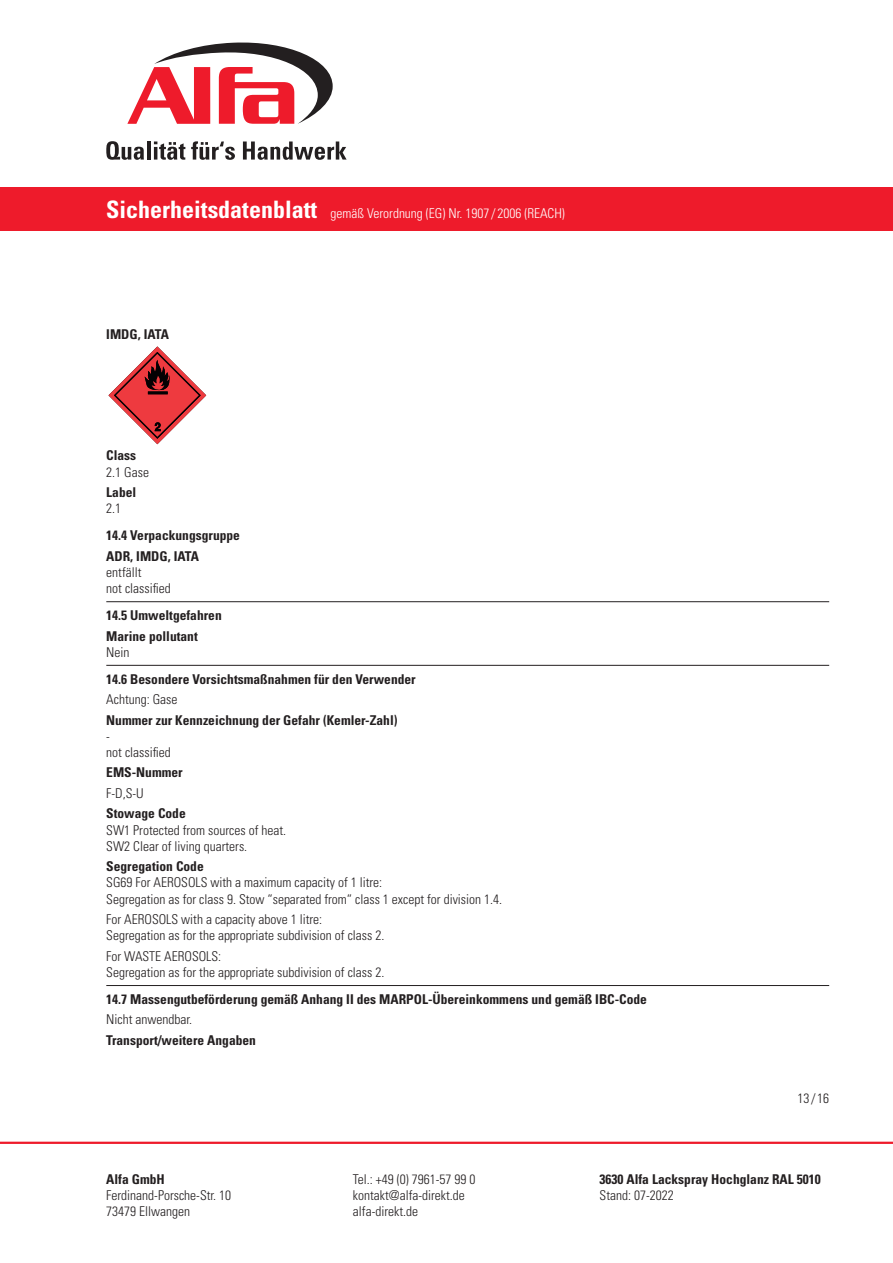
<style>
.page{position:relative;width:893px;height:1263px;background:#fff}
.page>*{position:absolute;margin:0;border:0;box-sizing:border-box;transform-origin:0 0}
.t1{font:300 condensed 13.5px/16.2px "Univers LT Std";color:#231f20}
.t2{font:700 condensed 13.5px/20.4px "Univers LT Std";color:#231f20}
.t3{font:300 condensed 13.5px "Univers LT Std";color:#fff}
.s1{font-weight:700;font-size:24px}
</style>
<div class="page">
<hr style="left:0;top:1142px;width:893px;height:2px;background:#ee1b2b">
<div style="left:0;top:187px;width:893px;height:44px;background:#ee1b2b"></div>
<svg style="left:106px;top:141px;width:38px;height:19px"></svg>
<hr style="left:147px;top:141px;width:3px;height:19px;background:#231f20">
<svg style="left:154px;top:141px;width:31px;height:19px"></svg>
<svg style="left:191px;top:141px;width:44px;height:19px"></svg>
<svg style="left:243px;top:141px;width:104px;height:19px"></svg>
<svg style="left:127px;top:42px;width:206px;height:82px"></svg>
<hr style="left:106px;top:601px;width:723px;height:1px;background:#231f20">
<hr style="left:106px;top:665px;width:723px;height:1px;background:#231f20">
<hr style="left:106px;top:985px;width:723px;height:1px;background:#231f20">
<svg style="left:108px;top:346px;width:98px;height:98px"></svg>
<p class="t3" style="left:106px;top:205px;width:460px"><span class="s1">Sicherheitsdatenblatt</span> gemäß Verordnung (EG) Nr. 1907 / 2006 (REACH)</p>
<p class="t2" style="left:106px;top:323px;width:64px">IMDG, IATA</p>
<p class="t2" style="left:106px;top:445px;width:31px">Class</p>
<p class="t1" style="left:106px;top:464px;width:44px">2.1 Gase</p>
<p class="t2" style="left:106px;top:482px;width:31px">Label</p>
<p class="t1" style="left:106px;top:500px;width:16px">2.1</p>
<p class="t2" style="left:106px;top:525px;width:135px">14.4 Verpackungsgruppe<br>ADR, IMDG, IATA</p>
<p class="t1" style="left:106px;top:564px;width:66px">entfällt<br>not classified</p>
<p class="t2" style="left:106px;top:605px;width:117px">14.5 Umweltgefahren<br>Marine pollutant</p>
<p class="t1" style="left:106px;top:644px;width:25px">Nein</p>
<p class="t2" style="left:106px;top:669px;width:311px">14.6 Besondere Vorsichtsmaßnahmen für den Verwender</p>
<p class="t1" style="left:106px;top:691px;width:73px">Achtung: Gase</p>
<p class="t2" style="left:106px;top:709px;width:293px">Nummer zur Kennzeichnung der Gefahr (Kemler-Zahl)</p>
<p class="t1" style="left:106px;top:728px;width:66px">-<br>not classified</p>
<p class="t2" style="left:106px;top:762px;width:78px">EMS-Nummer</p>
<p class="t1" style="left:106px;top:785px;width:39px">F-D,S-U</p>
<p class="t2" style="left:106px;top:803px;width:81px">Stowage Code</p>
<p class="t1" style="left:106px;top:822px;width:181px">SW1 Protected from sources of heat.<br>SW2 Clear of living quarters.</p>
<p class="t2" style="left:106px;top:856px;width:99px">Segregation Code</p>
<p class="t1" style="left:106px;top:874px;width:397px">SG69 For AEROSOLS with a maximum capacity of 1 litre:<br>Segregation as for class 9. Stow “separated from“ class 1 except for division 1.4.</p>
<p class="t1" style="left:106px;top:911px;width:280px">For AEROSOLS with a capacity above 1 litre:<br>Segregation as for the appropriate subdivision of class 2.</p>
<p class="t1" style="left:106px;top:948px;width:280px">For WASTE AEROSOLS:<br>Segregation as for the appropriate subdivision of class 2.</p>
<p class="t2" style="left:106px;top:989px;width:542px">14.7 Massengutbeförderung gemäß Anhang II des MARPOL-Übereinkommens und gemäß IBC-Code</p>
<p class="t1" style="left:106px;top:1011px;width:88px">Nicht anwendbar.</p>
<p class="t2" style="left:106px;top:1030px;width:151px">Transport/weitere Angaben</p>
<p class="t1" style="left:797px;top:1090px;width:33px">13/16</p>
<p class="t2" style="left:106px;top:1169px;width:60px">Alfa GmbH</p>
<p class="t1" style="left:106px;top:1187px;width:126px">Ferdinand-Porsche-Str. 10<br>73479 Ellwangen</p>
<p class="t1" style="left:353px;top:1171px;width:124px">Tel.: +49 (0) 7961-57 99 0 kontakt@alfa-direkt.de alfa-direkt.de</p>
<p class="t2" style="left:600px;top:1169px;width:223px">3630 Alfa Lackspray Hochglanz RAL 5010</p>
<p class="t1" style="left:600px;top:1187px;width:76px">Stand: 07-2022</p>
</div>
